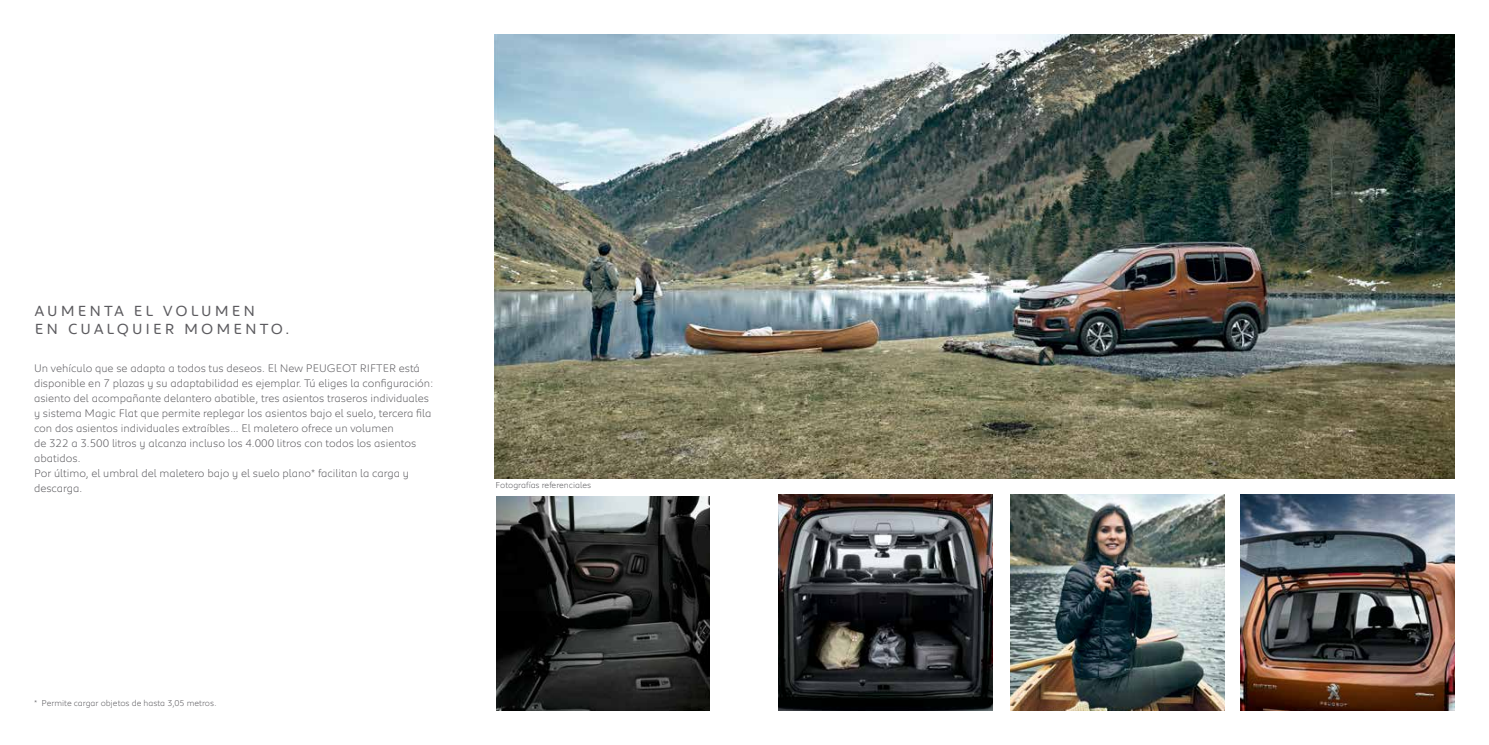
<style>
.page{position:relative;width:1489px;height:745px;background:#fff}
.page>*{position:absolute;margin:0;border:0;box-sizing:border-box;transform-origin:0 0}
.t1{font:15px/18px "Peugeot";letter-spacing:.2em;color:#5c5b5f}
.t2{font:300 11.25px/15px "Peugeot";color:#5c5b5f}
.t3{font:300 8.75px "Peugeot";color:#5c5b5f}
</style>
<div class="page">
<img style="left:494px;top:34px;width:960px;height:444px">
<img style="left:496px;top:496px;width:213px;height:214px">
<img style="left:778px;top:494px;width:214px;height:216px">
<img style="left:1240px;top:494px;width:214px;height:216px">
<img style="left:1010px;top:494px;width:214px;height:216px">
<h1 class="t1" style="left:35px;top:301px;width:256px">AUMENTA EL VOLUMEN<br>EN CUALQUIER MOMENTO.</h1>
<p class="t2" style="left:34px;top:359px;width:400px">Un vehículo que se adapta a todos tus deseos. El New PEUGEOT RIFTER está disponible en 7 plazas y su adaptabilidad es ejemplar. Tú eliges la configuración: asiento del acompañante delantero abatible, tres asientos traseros individuales y sistema Magic Flat que permite replegar los asientos bajo el suelo, tercera fila con dos asientos individuales extraíbles... El maletero ofrece un volumen<br>de 322 a 3.500 litros y alcanza incluso los 4.000 litros con todos los asientos abatidos.<br>Por último, el umbral del maletero bajo y el suelo plano* facilitan la carga y descarga.</p>
<p class="t3" style="left:495px;top:479px;width:97px">Fotografías referenciales</p>
<p class="t3" style="left:34px;top:696px;width:184px">* Permite cargar objetos de hasta 3,05 metros.</p>
</div>
